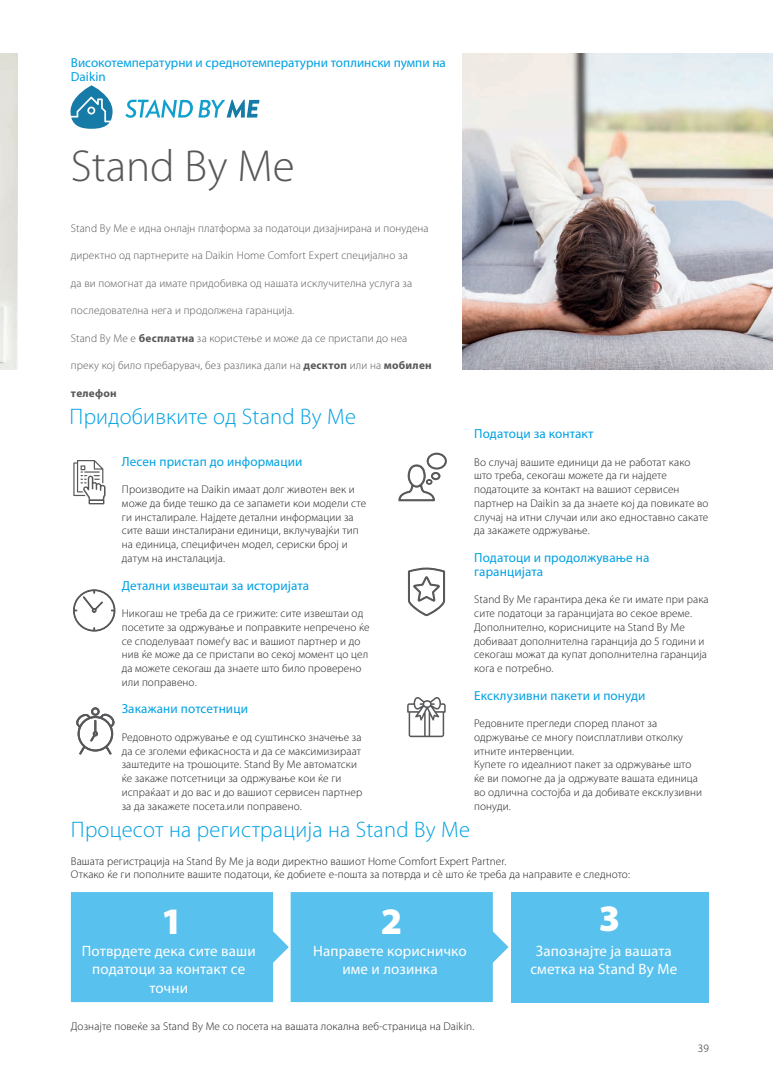
<style>
.page{position:relative;width:780px;height:1088px;background:#fff}
.page>*{position:absolute;margin:0;border:0;box-sizing:border-box;transform-origin:0 0}
.t1{font:300 45px "Myriad Pro";color:#57585a}
.t2{font:900 37.5px "Myriad Pro";color:#fff}
.t3{font:300 22.5px "Myriad Pro";letter-spacing:.01em;color:#00a1e3}
.t4{font:15px/18.8px "Myriad Pro";letter-spacing:.01em;color:#fff;text-align:center}
.t5{font:13.12px/13.8px "Myriad Pro";letter-spacing:.005em;color:#00a1e3}
.t6{font:300 11.25px/13.8px "Myriad Pro";letter-spacing:.01em;color:#231f20}
.t7{font:300 11.25px "Myriad Pro";letter-spacing:.01em;color:#57585a}
.t8{font:700 11.25px "Myriad Pro";letter-spacing:.025em;color:#57585a}
.s1{font-weight:700}
</style>
<div class="page">
<img style="left:0;top:53px;width:18px;height:316px">
<svg style="left:71px;top:892px;width:437px;height:110px;background:#62c5ef"></svg>
<svg style="left:73px;top:589px;width:43px;height:43px"></svg>
<svg style="left:398px;top:452px;width:49px;height:50px"></svg>
<svg style="left:407px;top:567px;width:38px;height:50px"></svg>
<svg style="left:125px;top:100px;width:134px;height:18px"></svg>
<svg style="left:71px;top:85px;width:41px;height:44px"></svg>
<img style="left:462px;top:53px;width:310px;height:316px">
<svg style="left:76px;top:707px;width:39px;height:48px"></svg>
<div style="left:510px;top:892px;width:198px;height:110px;background:#58c1ee"></div>
<svg style="left:407px;top:697px;width:38px;height:40px"></svg>
<svg style="left:73px;top:460px;width:33px;height:44px"></svg>
<p class="t5" style="left:71px;top:55px;width:376px">Високотемпературни и среднотемпературни топлински пумпи на<br>Daikin</p>
<h1 class="t1" style="left:71px;top:141px;width:225px">Stand By Me</h1>
<p class="t7" style="left:71px;top:222px;width:359px">Stand By Me е идна онлајн платформа за податоци дизајнирана и понудена</p>
<p class="t7" style="left:71px;top:249px;width:338px">директно од партнерите на Daikin Home Comfort Expert специјално за</p>
<p class="t7" style="left:71px;top:277px;width:343px">да ви помогнат да имате придобивка од нашата исклучителна услуга за</p>
<p class="t7" style="left:71px;top:304px;width:225px">последователна нега и продолжена гаранција.</p>
<p class="t7" style="left:71px;top:332px;width:338px">Stand By Me е <span class="s1">бесплатна</span> за користење и може да се пристапи до неа</p>
<p class="t7" style="left:71px;top:359px;width:362px">преку кој било пребарувач, без разлика дали на <span class="s1">десктоп</span> или на <span class="s1">мобилен</span></p>
<p class="t8" style="left:71px;top:386px;width:47px">телефон</p>
<h3 class="t3" style="left:70px;top:405px;width:288px">Придобивките од Stand By Me</h3>
<p class="t5" style="left:122px;top:454px;width:182px">Лесен пристап до информации</p>
<p class="t6" style="left:122px;top:483px;width:246px">Производите на Daikin имаат долг животен век и може да биде тешко да се запамети кои модели сте ги инсталирале. Најдете детални информации за сите ваши инсталирани единици, вклучувајќи тип на единица, специфичен модел, сериски број и датум на инсталација.</p>
<p class="t5" style="left:122px;top:578px;width:189px">Детални извештаи за историјата</p>
<p class="t6" style="left:122px;top:606px;width:249px">Никогаш не треба да се грижите: сите извештаи од посетите за одржување и поправките непречено ќе се споделуваат помеѓу вас и вашиот партнер и до нив ќе може да се пристапи во секој момент цо цел да можете секогаш да знаете што било проверено или поправено.</p>
<p class="t5" style="left:122px;top:702px;width:128px">Закажани потсетници</p>
<p class="t6" style="left:122px;top:730px;width:242px">Редовното одржување е од суштинско значење за да се зголеми ефикасноста и да се максимизираат заштедите на трошоците. Stand By Me автоматски ќе закаже потсетници за одржување кои ќе ги испраќаат и до вас и до вашиот сервисен партнер за да закажете посета.или поправено.</p>
<p class="t5" style="left:474px;top:427px;width:121px">Податоци за контакт</p>
<p class="t6" style="left:474px;top:455px;width:236px">Во случај вашите единици да не работат како што треба, секогаш можете да ги најдете податоците за контакт на вашиот сервисен партнер на Daikin за да знаете кој да повикате во случај на итни случаи или ако едноставно сакате да закажете одржување.</p>
<p class="t5" style="left:474px;top:550px;width:177px">Податоци и продолжување на гаранцијата</p>
<p class="t6" style="left:474px;top:593px;width:236px">Stand By Me гарантира дека ќе ги имате при рака сите податоци за гаранцијата во секое време.<br>Дополнително, корисниците на Stand By Me добиваат дополнителна гаранција до години и секогаш можат да купат дополнителна гаранција кога е потребно.</p>
<p class="t5" style="left:474px;top:688px;width:173px">Ексклузивни пакети и понуди</p>
<p class="t6" style="left:474px;top:716px;width:229px">Редовните прегледи според планот за одржување се многу поисплатливи отколку итните интервенции.<br>Купете го идеалниот пакет за одржување што ќе ви помогне да ја одржувате вашата единица во одлична состојба и да добивате ексклузивни понуди.</p>
<h3 class="t3" style="left:71px;top:817px;width:400px">Процесот на регистрација на Stand By Me</h3>
<p class="t6" style="left:71px;top:854px;width:560px">Вашата регистрација на Stand By Me ја води директно вашиот Home Comfort Expert Partner.<br>Откако ќе ги пополните вашите податоци, ќе добиете е-пошта за потврда и сè што ќе треба да направите е следното:</p>
<h2 class="t2" style="left:161px;top:900px;width:23px">1</h2>
<h2 class="t2" style="left:381px;top:900px;width:23px">2</h2>
<h2 class="t2" style="left:598px;top:897px;width:23px">3</h2>
<h3 class="t4" style="left:82px;top:941px;width:175px">Потврдете дека сите ваши податоци за контакт се точни</h3>
<h3 class="t4" style="left:313px;top:941px;width:155px">Направете корисничко име и лозинка</h3>
<h3 class="t4" style="left:530px;top:941px;width:148px">Запознајте ја вашата сметка на Stand By Me</h3>
<p class="t6" style="left:71px;top:1019px;width:405px">Дознајте повеќе за Stand By Me со посета на вашата локална веб-страница на Daikin.</p>
<p class="t6" style="left:698px;top:1041px;width:13px">39</p>
</div>
